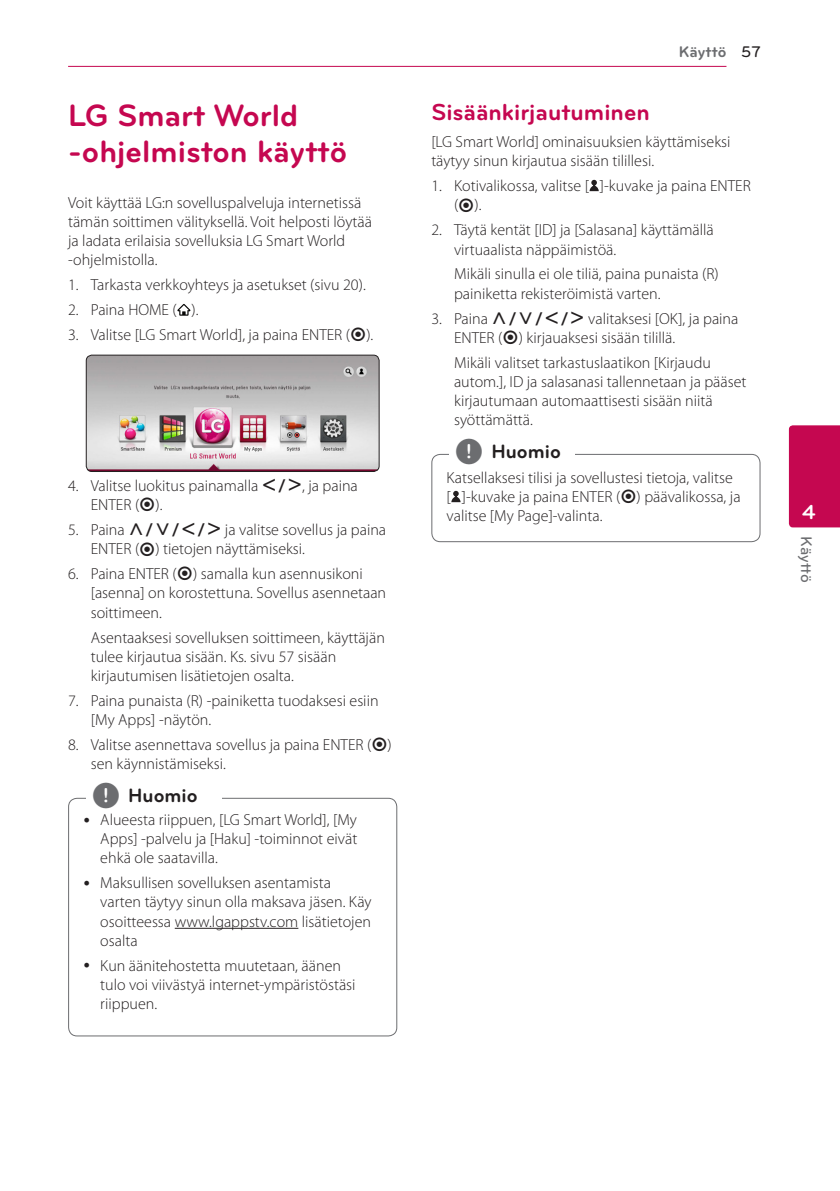
<style>
.page{position:relative;width:840px;height:1191px;background:#fff}
.page>*{position:absolute;margin:0;border:0;box-sizing:border-box;transform-origin:0 0}
.Title_1{font:700 32px/36px "Bryant LG";color:#c50750}
.Title_2{font:700 24px "Bryant LG";color:#c50750}
.t1{font:700 21px "Bryant LG";color:#fff}
.t2{font:700 20px "Bryant LG";color:#231f20}
.Content_text_Light{font:300 16px/19.2px "Myriad Pro";color:#231f20}
.Content_text_Num{font:300 16px/19.2px "Myriad Pro";color:#231f20}
.Contents_Text_Sub_Nu{font:300 16px/19.2px "Myriad Pro";color:#231f20}
.t3{font:700 16px "Bryant LG";color:#6c6d70}
.t4{font:500 16px "Bryant LG";color:#6c6d70}
.s1{font-family:"UPSYS Common";font-weight:400}
.s2{font-family:"UPSYS Common";font-weight:400;font-size:30px;color:#6c6d70}
.s3{font-weight:500;color:#231f20}
</style>
<div class="page">
<hr style="left:68px;top:66px;width:658px;height:1px;background:#c50750">
<div style="left:788px;top:425px;width:51px;height:102px;background:#c50750"></div>
<svg style="left:177px;top:304px;width:13px;height:12px"></svg>
<img style="left:86px;top:355px;width:293px;height:116px">
<div style="left:86px;top:355px;width:293px;height:117px;border:1px solid #231f20;border-radius:6px"></div>
<hr style="left:175px;top:928px;width:123px;height:1px;background:#231f20">
<div style="left:68px;top:798px;width:329px;height:238px;border:1px solid #6c6d70;border-radius:9px"></div>
<div style="left:86px;top:792px;width:135px;height:20px;background:#fff"></div>
<svg style="left:589px;top:180px;width:9px;height:11px"></svg>
<svg style="left:451px;top:491px;width:9px;height:11px"></svg>
<div style="left:431px;top:454px;width:329px;height:88px;border:1px solid #6c6d70;border-radius:9px"></div>
<div style="left:449px;top:448px;width:125px;height:20px;background:#fff"></div>
<p class="Title_1" style="left:68px;top:97px;width:280px">LG Smart World -ohjelmiston käyttö</p>
<p class="Content_text_Light" style="left:68px;top:192px;width:305px">Voit käyttää LG:n sovelluspalveluja internetissä tämän soittimen välityksellä. Voit helposti löytää ja ladata erilaisia sovelluksia LG Smart World -ohjelmistolla.</p>
<p class="Content_text_Num" style="left:68px;top:275px;width:299px">1. Tarkasta verkkoyhteys ja asetukset (sivu 20).</p>
<p class="Content_text_Num" style="left:68px;top:300px;width:132px">2. Paina HOME ( ).</p>
<p class="Content_text_Num" style="left:68px;top:325px;width:306px">3. Valitse [LG Smart World], ja paina ENTER (<span class="s1">b</span>).</p>
<p class="Content_text_Num" style="left:91px;top:476px;width:268px;text-indent:-23px">4. Valitse luokitus painamalla <span class="s1">A/D</span>, ja paina<br>ENTER (<span class="s1">b</span>).</p>
<p class="Content_text_Num" style="left:91px;top:520px;width:297px;text-indent:-23px">5. Paina <span class="s1">W/S/A/D</span> ja valitse sovellus ja paina<br>ENTER (<span class="s1">b</span>) tietojen näyttämiseksi.</p>
<p class="Content_text_Num" style="left:91px;top:564px;width:297px;text-indent:-23px">6. Paina ENTER (<span class="s1">b</span>) samalla kun asennusikoni [asenna] on korostettuna. Sovellus asennetaan soittimeen.</p>
<p class="Contents_Text_Sub_Nu" style="left:91px;top:627px;width:295px">Asentaaksesi sovelluksen soittimeen, käyttäjän tulee kirjautua sisään. Ks. sivu 57 sisään kirjautumisen lisätietojen osalta.</p>
<p class="Content_text_Num" style="left:91px;top:690px;width:289px;text-indent:-23px">7. Paina punaista (R) -painiketta tuodaksesi esiin [My Apps] -näytön.</p>
<p class="Content_text_Num" style="left:91px;top:735px;width:302px;text-indent:-23px">8. Valitse asennettava sovellus ja paina ENTER (<span class="s1">b</span>) sen käynnistämiseksi.</p>
<p class="t2" style="left:92px;top:783px;width:107px"><span class="s2">,</span> Huomio</p>
<p class="Content_text_Light" style="left:100px;top:810px;width:258px;text-align:justify">Alueesta riippuen, [LG Smart World], [My Apps] -palvelu ja [Haku] -toiminnot eivät ehkä ole saatavilla.</p>
<p class="Content_text_Light" style="left:100px;top:873px;width:272px">Maksullisen sovelluksen asentamista varten täytyy sinun olla maksava jäsen. Käy osoitteessa www.lgappstv.com lisätietojen osalta</p>
<p class="Content_text_Light" style="left:100px;top:955px;width:257px">Kun äänitehostetta muutetaan, äänen tulo voi viivästyä internet-ympäristöstäsi riippuen.</p>
<p class="t3" style="left:678px;top:42px;width:83px">Käyttö <span class="s3">57</span></p>
<p class="Title_2" style="left:431px;top:97px;width:220px">Sisäänkirjautuminen</p>
<p class="Content_text_Light" style="left:431px;top:132px;width:300px">[LG Smart World] ominaisuuksien käyttämiseksi täytyy sinun kirjautua sisään tilillesi.</p>
<p class="Content_text_Num" style="left:454px;top:176px;width:298px;text-indent:-23px">1. Kotivalikossa, valitse [ ]-kuvake ja paina ENTER (<span class="s1">b</span>).</p>
<p class="Content_text_Num" style="left:454px;top:220px;width:261px;text-indent:-23px">2. Täytä kentät [ID] ja [Salasana] käyttämällä virtuaalista näppäimistöä.</p>
<p class="Contents_Text_Sub_Nu" style="left:454px;top:264px;width:266px">Mikäli sinulla ei ole tiliä, paina punaista (R) painiketta rekisteröimistä varten.</p>
<p class="Content_text_Num" style="left:454px;top:308px;width:286px;text-indent:-23px">3. Paina <span class="s1">W/S/A/D</span> valitaksesi [OK], ja paina<br>ENTER (<span class="s1">b</span>) kirjauaksesi sisään tilillä.</p>
<p class="Contents_Text_Sub_Nu" style="left:454px;top:352px;width:294px">Mikäli valitset tarkastuslaatikon [Kirjaudu autom.], ID ja salasanasi tallennetaan ja pääset kirjautumaan automaattisesti sisään niitä syöttämättä.</p>
<p class="t2" style="left:454px;top:439px;width:107px"><span class="s2">,</span> Huomio</p>
<p class="Content_text_Light" style="left:446px;top:468px;width:295px">Katsellaksesi tilisi ja sovellustesi tietoja, valitse [ ]-kuvake ja paina ENTER (<span class="s1">b</span>) päävalikossa, ja valitse [My Page]-valinta.</p>
<h3 class="t1" style="left:801px;top:499px;width:15px">4</h3>
<p class="t4" style="left:815px;top:536px;width:48px;rotate:90deg">Käyttö</p>
</div>
